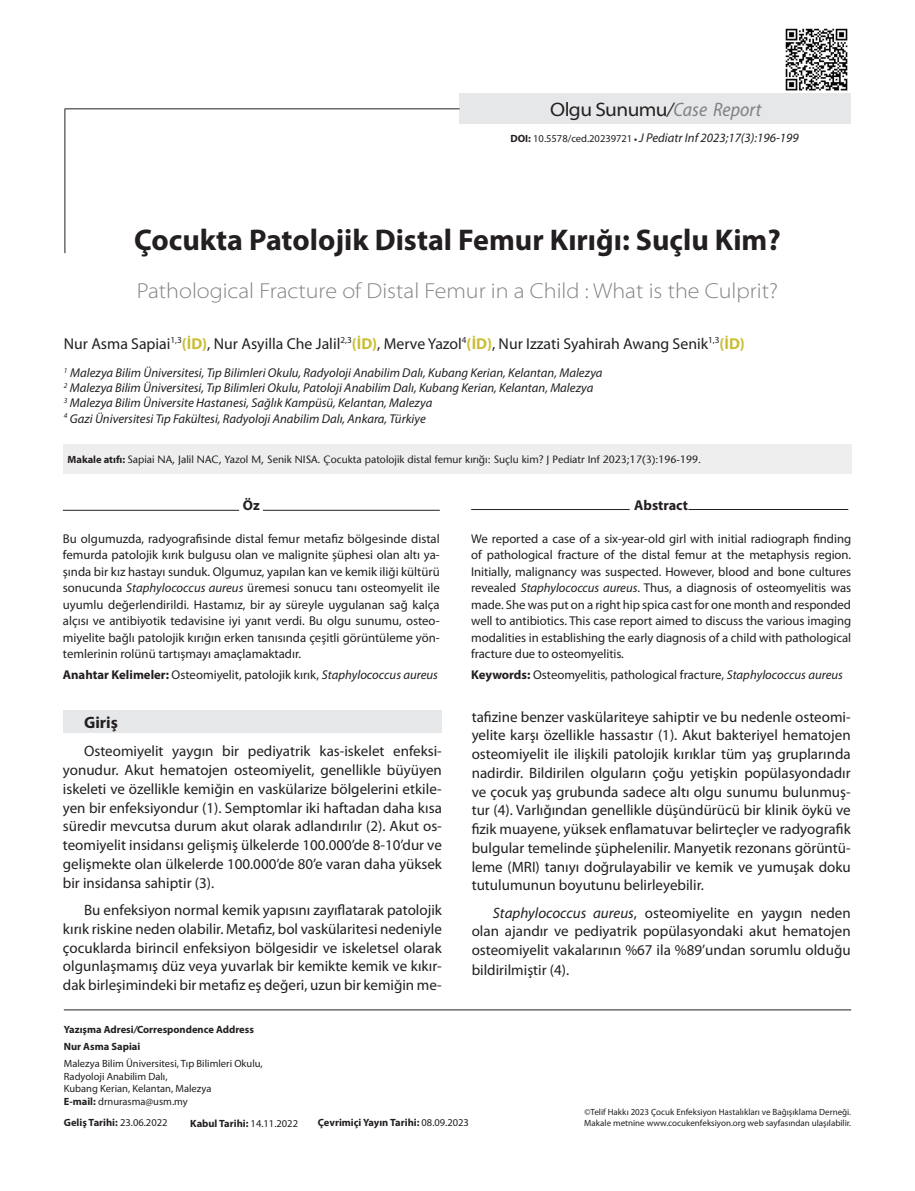
<style>
.page{position:relative;width:915px;height:1191px;background:#fff}
.page>*{position:absolute;margin:0;border:0;box-sizing:border-box;transform-origin:0 0}
.t1{font:700 30px "Myriad Pro";color:#231f20}
.t2{font:300 semi-expanded 21.75px "Myriad Pro";color:#808285}
.t3{font:semi-expanded 19.5px "Myriad Pro";letter-spacing:-.03em;color:#231f20}
.t4{font:700 16.5px "Myriad Pro";color:#231f20}
.t5{font:15.75px "Myriad Pro";color:#231f20}
.t6{font:15px/18.8px "Myriad Pro";color:#231f20;text-align:justify}
.t7{font:700 14.25px "Myriad Pro";color:#231f20}
.t8{font:12.75px/16.5px "Myriad Pro";color:#231f20;text-align:justify}
.t9{font:italic 12.75px/15.3px "Myriad Pro";color:#231f20}
.t10{font:700 10.5px/16.8px "Myriad Pro";color:#231f20}
.t11{font:500 10.5px "Stone Sans Std";color:#231f20}
.t12{font:10.5px/12.6px "Myriad Pro";color:#231f20}
.t13{font:9px/10.8px "Myriad Pro";color:#231f20}
.s1{font-style:italic;font-stretch:normal}
.s2{font-style:italic;font-stretch:semi-condensed;color:#808285}
.s3{font-weight:700;font-style:normal;font-size:10.5px}
.s4{font-style:normal;font-size:10.5px}
.s5{font-weight:700;font-style:normal;font-size:9px}
.s6{font-weight:700;color:#cabd34}
.s7{font-family:"Myriad Pro";font-weight:700}
.s8{font-style:italic}
.s9{font-weight:700}
.s10{font-weight:400}
</style>
<div class="page">
<img style="left:785px;top:28px;width:63px;height:63px">
<hr style="left:64px;top:1009px;width:786px;height:1px;background:#231f20">
<div style="left:459px;top:94px;width:391px;height:30px;background:#e6e7e9"></div>
<hr style="left:64px;top:108px;width:1px;height:145px;background:#231f20">
<hr style="left:65px;top:108px;width:394px;height:1px;background:#231f20">
<hr style="left:63px;top:510px;width:176px;height:1px;background:#231f20">
<hr style="left:263px;top:510px;width:176px;height:1px;background:#231f20">
<hr style="left:471px;top:509px;width:158px;height:1px;background:#231f20">
<hr style="left:688px;top:509px;width:160px;height:1px;background:#231f20">
<div style="left:63px;top:444px;width:787px;height:30px;background:#eeeeef"></div>
<div style="left:63px;top:710px;width:378px;height:23px;background:#e6e7e9"></div>
<h3 class="t3" style="left:550px;top:99px;width:212px">Olgu Sunumu<span class="s1">/</span><span class="s2">Case Report</span></h3>
<p class="t9" style="left:510px;top:131px;width:290px"><span class="s3">DOI:</span> <span class="s4">10.5578/ced.20239721</span> <span class="s5">•</span> J Pediatr Inf 2023;17(3):196-199</p>
<h1 class="t1" style="left:134px;top:223px;width:648px">Çocukta Patolojik Distal Femur Kırığı: Suçlu Kim?</h1>
<h2 class="t2" style="left:137px;top:278px;width:642px">Pathological Fracture of Distal Femur in a Child : What is the Culprit?</h2>
<p class="t5" style="left:64px;top:335px;width:682px">Nur Asma Sapiai<sup>1,3</sup><span class="s6">(İD)</span>, Nur Asyilla Che Jalil<sup>2,3</sup><span class="s6">(İD)</span>, Merve Yazol<sup>4</sup><span class="s6">(İD)</span>, Nur Izzati Syahirah Awang Senik<sup>1,3</sup><span class="s6">(İD)</span></p>
<p class="t9" style="left:64px;top:365px;width:540px"><sup>1</sup> Malezya Bilim Üniversitesi, Tıp Bilimleri Okulu, Radyoloji Anabilim Dalı, Kubang Kerian, Kelantan, Malezya <sup>2</sup> Malezya Bilim Üniversitesi, Tıp Bilimleri Okulu, Patoloji Anabilim Dalı, Kubang Kerian, Kelantan, Malezya<br><sup>3</sup> Malezya Bilim Üniversite Hastanesi, Sağlık Kampüsü, Kelantan, Malezya<br><sup>4</sup> Gazi Üniversitesi Tıp Fakültesi, Radyoloji Anabilim Dalı, Ankara, Türkiye</p>
<p class="t11" style="left:68px;top:453px;width:635px"><span class="s7">Makale atıfı:</span> Sapiai NA, Jalil NAC, Yazol M, Senik NISA. Çocukta patolojik distal femur kırığı: Suçlu kim? J Pediatr Inf 2023;17(3):196-199.</p>
<p class="t7" style="left:243px;top:497px;width:18px">Öz</p>
<p class="t8" style="left:63px;top:530px;width:378px">Bu olgumuzda, radyografisinde distal femur metafiz bölgesinde distal femurda patolojik kırık bulgusu olan ve malignite şüphesi olan altı ya&shy;şında bir kız hastayı sunduk. Olgumuz, yapılan kan ve kemik iliği kültürü sonucunda <span class="s8">Staphylococcus aureus</span> üremesi sonucu tanı osteomyelit ile uyumlu değerlendirildi. Hastamız, bir ay süreyle uygulanan sağ kalça alçısı ve antibiyotik tedavisine iyi yanıt verdi. Bu olgu sunumu, osteo&shy;miyelite bağlı patolojik kırığın erken tanısında çeşitli görüntüleme yön&shy;temlerinin rolünü tartışmayı amaçlamaktadır.</p>
<p class="t8" style="left:63px;top:667px;width:376px"><span class="s9">Anahtar Kelimeler:</span> Osteomiyelit, patolojik kırık, <span class="s8">Staphylococcus aureus</span></p>
<p class="t4" style="left:84px;top:713px;width:35px">Giriş</p>
<p class="t6" style="left:63px;top:742px;width:380px;text-indent:21px">Osteomiyelit yaygın bir pediyatrik kas-iskelet enfeksi&shy;yonudur. Akut hematojen osteomiyelit, genellikle büyüyen iskeleti ve özellikle kemiğin en vaskülarize bölgelerini etkile&shy;yen bir enfeksiyondur (1). Semptomlar iki haftadan daha kısa süredir mevcutsa durum akut olarak adlandırılır (2). Akut os&shy;teomiyelit insidansı gelişmiş ülkelerde 100.000’de 8-10’dur ve gelişmekte olan ülkelerde 100.000’de 80’e varan daha yüksek bir insidansa sahiptir (3).</p>
<p class="t6" style="left:63px;top:901px;width:380px;text-indent:21px">Bu enfeksiyon normal kemik yapısını zayıflatarak patolojik kırık riskine neden olabilir. Metafiz, bol vaskülaritesi nedeniyle çocuklarda birincil enfeksiyon bölgesidir ve iskeletsel olarak olgunlaşmamış düz veya yuvarlak bir kemikte kemik ve kıkır&shy;dak birleşimindeki bir metafiz eş değeri, uzun bir kemiğin me-</p>
<p class="t7" style="left:634px;top:497px;width:55px">Abstract</p>
<p class="t8" style="left:471px;top:530px;width:381px">We reported a case of a six-year-old girl with initial radiograph finding of pathological fracture of the distal femur at the metaphysis region.<br>Initially, malignancy was suspected. However, blood and bone cultures revealed <span class="s8">Staphylococcus aureus</span>. Thus, a diagnosis of osteomyelitis was made. She was put on a right hip spica cast for one month and responded well to antibiotics. This case report aimed to discuss the various imaging modalities in establishing the early diagnosis of a child with pathological fracture due to osteomyelitis.</p>
<p class="t8" style="left:471px;top:667px;width:373px"><span class="s9">Keywords:</span> Osteomyelitis, pathological fracture, <span class="s8">Staphylococcus aureus</span></p>
<p class="t6" style="left:471px;top:707px;width:380px">tafizine benzer vaskülariteye sahiptir ve bu nedenle osteomi&shy;yelite karşı özellikle hassastır (1). Akut bakteriyel hematojen osteomiyelit ile ilişkili patolojik kırıklar tüm yaş gruplarında nadirdir. Bildirilen olguların çoğu yetişkin popülasyondadır ve çocuk yaş grubunda sadece altı olgu sunumu bulunmuş&shy;tur (4). Varlığından genellikle düşündürücü bir klinik öykü ve fizik muayene, yüksek enflamatuvar belirteçler ve radyografik bulgular temelinde şüphelenilir. Manyetik rezonans görüntü&shy;leme (MRI) tanıyı doğrulayabilir ve kemik ve yumuşak doku tutulumunun boyutunu belirleyebilir.</p>
<p class="t6" style="left:471px;top:903px;width:380px;text-indent:21px"><span class="s8">Staphylococcus aureus</span>, osteomiyelite en yaygın neden olan ajandır ve pediyatrik popülasyondaki akut hematojen osteomiyelit vakalarının %67 ila %89’undan sorumlu olduğu bildirilmiştir (4).</p>
<p class="t10" style="left:64px;top:1021px;width:191px">Yazışma Adresi<span class="s8">/</span>Correspondence Address<br>Nur Asma Sapiai</p>
<p class="t12" style="left:64px;top:1057px;width:200px">Malezya Bilim Üniversitesi, Tıp Bilimleri Okulu, Radyoloji Anabilim Dalı,<br>Kubang Kerian, Kelantan, Malezya<br><span class="s9">E-mail:</span> drnurasma@usm.my</p>
<p class="t10" style="left:64px;top:1114px;width:105px">Geliş Tarihi: <span class="s10">23.06.2022</span></p>
<p class="t10" style="left:190px;top:1115px;width:109px">Kabul Tarihi: <span class="s10">14.11.2022</span></p>
<p class="t10" style="left:318px;top:1114px;width:153px">Çevrimiçi Yayın Tarihi: <span class="s10">08.09.2023</span></p>
<p class="t13" style="left:584px;top:1107px;width:268px">©Telif Hakkı 2023 Çocuk Enfeksiyon Hastalıkları ve Bağışıklama Derneği.<br>Makale metnine www.cocukenfeksiyon.org web sayfasından ulaşılabilir.</p>
</div>
